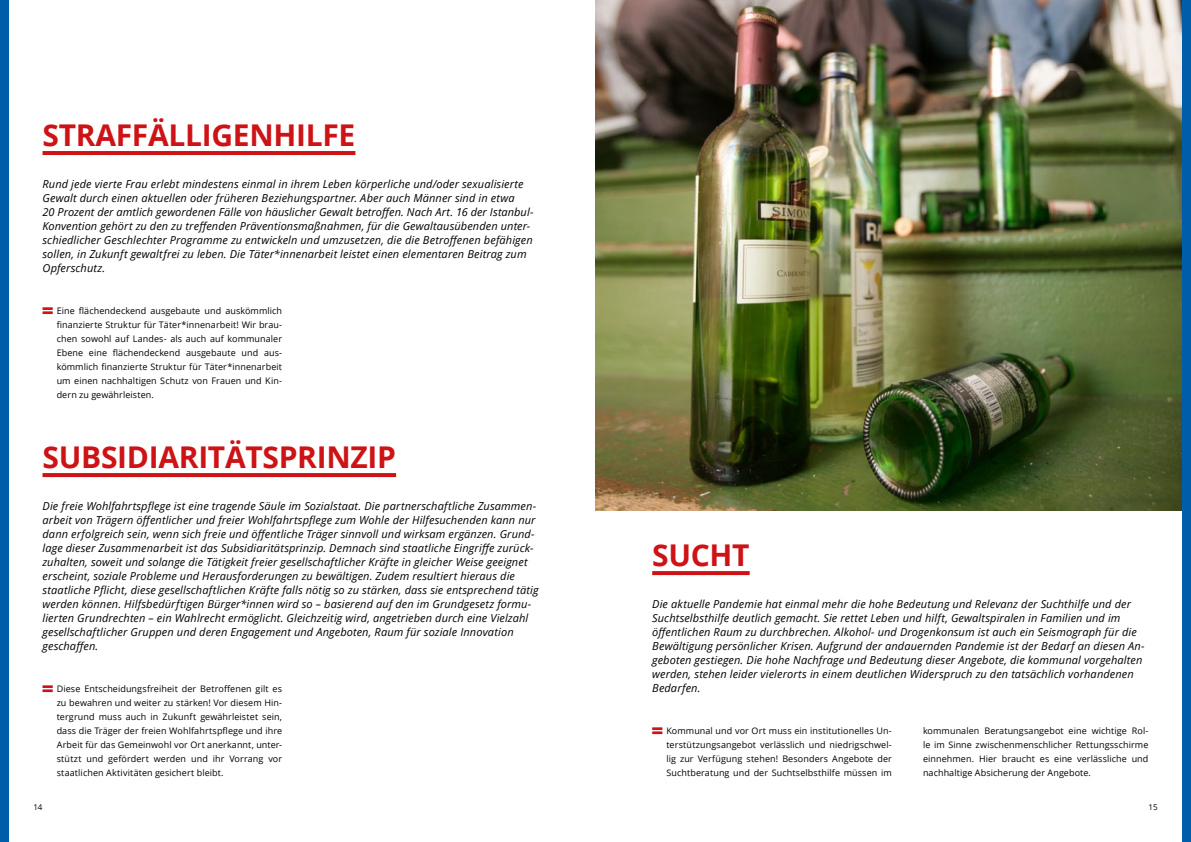
<style>
.page{position:relative;width:1191px;height:842px;background:#fff}
.page>*{position:absolute;margin:0;border:0;box-sizing:border-box;transform-origin:0 0}
.t1{font:700 30px "Open Sans";letter-spacing:-.01em;color:#cd1316}
.t2{font:italic 11px/14px "Open Sans";letter-spacing:.01em;color:#000}
.t3{font:9px/14px "Open Sans";letter-spacing:.01em;color:#000;text-align:justify}
.t4{font:8px "Open Sans";color:#000}
</style>
<div class="page">
<img style="left:595px;top:0;width:587px;height:510px">
<div style="left:1182px;top:0;width:9px;height:842px;background:#005da9"></div>
<div style="left:0;top:0;width:8px;height:842px;background:#005da9"></div>
<hr style="left:43px;top:151px;width:312px;height:4px;background:#cd1316">
<svg style="left:652px;top:571px;width:97px;height:4px"></svg>
<svg style="left:43px;top:473px;width:353px;height:4px"></svg>
<svg style="left:43px;top:307px;width:10px;height:7px"></svg>
<svg style="left:652px;top:727px;width:10px;height:7px"></svg>
<svg style="left:43px;top:685px;width:10px;height:7px"></svg>
<h1 class="t1" style="left:43px;top:114px;width:314px">STRAFFÄLLIGENHILFE</h1>
<p class="t2" style="left:43px;top:177px;width:492px">Rund jede vierte Frau erlebt mindestens einmal in ihrem Leben körperliche und/oder sexualisierte Gewalt durch einen aktuellen oder früheren Beziehungspartner. Aber auch Männer sind in etwa<br>20 Prozent der amtlich gewordenen Fälle von häuslicher Gewalt betroffen. Nach Art. 16 der Istanbul-Konvention gehört zu den zu treffenden Präventionsmaßnahmen, für die Gewaltausübenden unter&shy;schiedlicher Geschlechter Programme zu entwickeln und umzusetzen, die die Betroffenen befähigen sollen, in Zukunft gewaltfrei zu leben. Die Täter*innenarbeit leistet einen elementaren Beitrag zum Opferschutz.</p>
<p class="t3" style="left:57px;top:304px;width:227px">Eine flächendeckend ausgebaute und auskömmlich finanzierte Struktur für Täter*innenarbeit! Wir brau&shy;chen sowohl auf Landes- als auch auf kommunaler Ebene eine flächendeckend ausgebaute und aus&shy;kömmlich finanzierte Struktur für Täter*innenarbeit um einen nachhaltigen Schutz von Frauen und Kin&shy;dern zu gewährleisten.</p>
<h1 class="t1" style="left:43px;top:436px;width:355px">SUBSIDIARITÄTSPRINZIP</h1>
<p class="t2" style="left:43px;top:499px;width:498px">Die freie Wohlfahrtspflege ist eine tragende Säule im Sozialstaat. Die partnerschaftliche Zusammen&shy;arbeit von Trägern öffentlicher und freier Wohlfahrtspflege zum Wohle der Hilfesuchenden kann nur dann erfolgreich sein, wenn sich freie und öffentliche Träger sinnvoll und wirksam ergänzen. Grund&shy;lage dieser Zusammenarbeit ist das Subsidiaritätsprinzip. Demnach sind staatliche Eingriffe zurück&shy;zuhalten, soweit und solange die Tätigkeit freier gesellschaftlicher Kräfte in gleicher Weise geeignet erscheint, soziale Probleme und Herausforderungen zu bewältigen. Zudem resultiert hieraus die staatliche Pflicht, diese gesellschaftlichen Kräfte falls nötig so zu stärken, dass sie entsprechend tätig werden können. Hilfsbedürftigen Bürger*innen wird so – basierend auf den im Grundgesetz formu&shy;lierten Grundrechten – ein Wahlrecht ermöglicht. Gleichzeitig wird, angetrieben durch eine Vielzahl gesellschaftlicher Gruppen und deren Engagement und Angeboten, Raum für soziale Innovation geschaffen.</p>
<p class="t3" style="left:57px;top:682px;width:227px">Diese Entscheidungsfreiheit der Betroffenen gilt es zu bewahren und weiter zu stärken! Vor diesem Hin&shy;tergrund muss auch in Zukunft gewährleistet sein, dass die Träger der freien Wohlfahrtspflege und ihre Arbeit für das Gemeinwohl vor Ort anerkannt, unter&shy;stützt und gefördert werden und ihr Vorrang vor staatlichen Aktivitäten gesichert bleibt.</p>
<h1 class="t1" style="left:652px;top:534px;width:99px">SUCHT</h1>
<p class="t2" style="left:652px;top:597px;width:494px">Die aktuelle Pandemie hat einmal mehr die hohe Bedeutung und Relevanz der Suchthilfe und der Suchtselbsthilfe deutlich gemacht. Sie rettet Leben und hilft, Gewaltspiralen in Familien und im öffentlichen Raum zu durchbrechen. Alkohol- und Drogenkonsum ist auch ein Seismograph für die Bewältigung persönlicher Krisen. Aufgrund der andauernden Pandemie ist der Bedarf an diesen An&shy;geboten gestiegen. Die hohe Nachfrage und Bedeutung dieser Angebote, die kommunal vorgehalten werden, stehen leider vielerorts in einem deutlichen Widerspruch zu den tatsächlich vorhandenen Bedarfen.</p>
<p class="t3" style="left:666px;top:724px;width:227px">Kommunal und vor Ort muss ein institutionelles Un&shy;terstützungsangebot verlässlich und niedrigschwel&shy;lig zur Verfügung stehen! Besonders Angebote der Suchtberatung und der Suchtselbsthilfe müssen im</p>
<p class="t3" style="left:923px;top:724px;width:227px">kommunalen Beratungsangebot eine wichtige Rol&shy;le im Sinne zwischenmenschlicher Rettungsschirme einnehmen. Hier braucht es eine verlässliche und nachhaltige Absicherung der Angebote.</p>
<p class="t4" style="left:33px;top:802px;width:11px">14</p>
<p class="t4" style="left:1148px;top:802px;width:11px">15</p>
</div>
